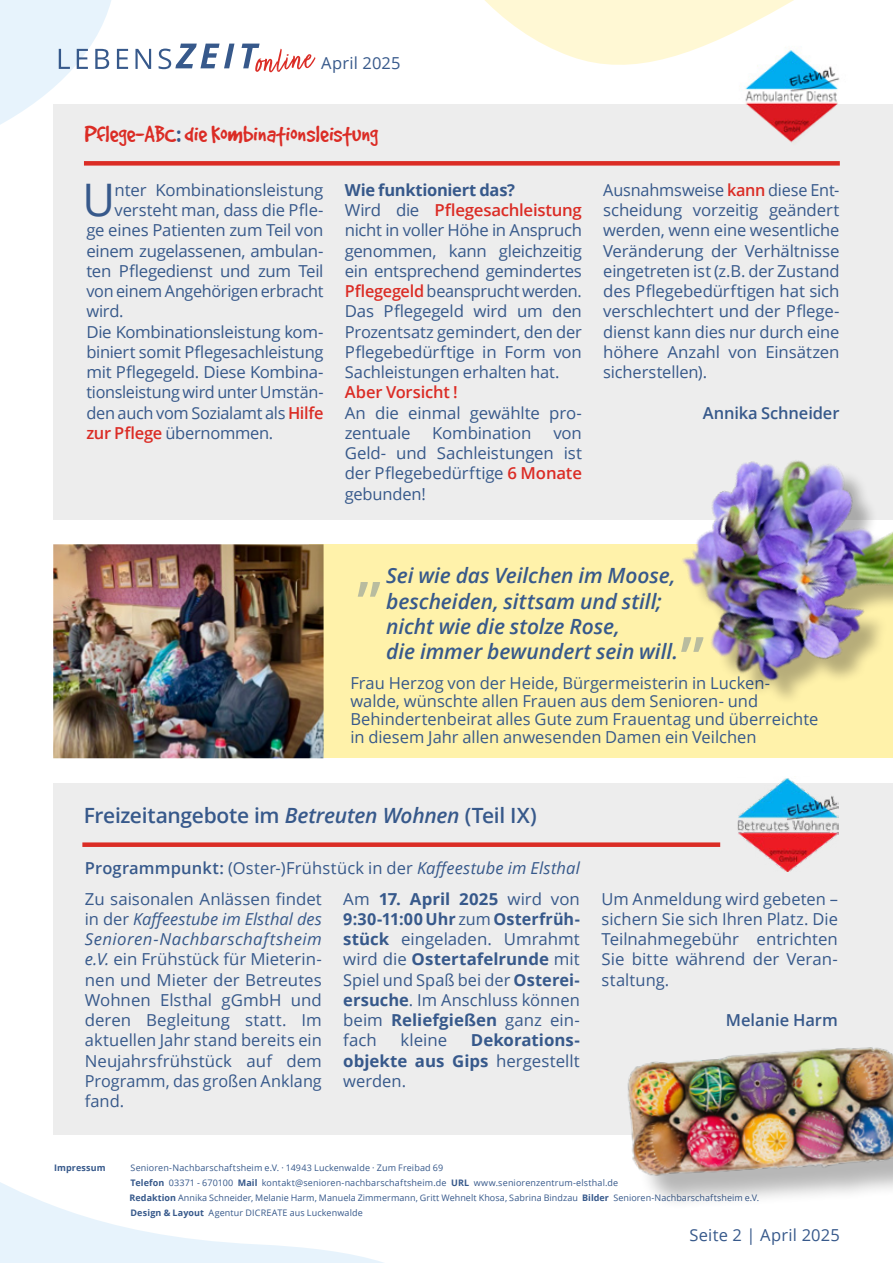
<style>
.page{position:relative;width:893px;height:1263px;background:#fff}
.page>*{position:absolute;margin:0;border:0;box-sizing:border-box;transform-origin:0 0}
.t1{font:600 60px "Open Sans";color:#37598b}
.t2{font:44.85px "Open Sans";color:#37598b}
.t3{font:25.5px "Good Dog Plain";letter-spacing:-.005em;color:#db2c25}
.t4{font:italic 600 21px/25.2px "Open Sans";letter-spacing:-.005em;color:#37598b}
.t5{font:600 21px "Open Sans";letter-spacing:-.015em;color:#37598b}
.t6{font:16.5px/20.2px "Open Sans";letter-spacing:-.01em;color:#37598b;text-align:justify}
.t7{font:16.5px "Open Sans";letter-spacing:.01em;color:#37598b}
.t8{font:700 16.5px/20.2px "Open Sans";color:#37598b;text-align:justify}
.t9{font:600 16.5px "Open Sans";letter-spacing:-.01em;color:#37598b}
.t10{font:600 16.5px "Open Sans";letter-spacing:-.01em;color:#db2c25}
.t11{font:600 16.5px "Open Sans";color:#37598b}
.t12{font:9px/15px "Open Sans";letter-spacing:.015em;color:#37598b}
.t13{font:700 9px "Open Sans";letter-spacing:.015em;color:#37598b}
.s1{color:#37598b}
.s2{font-weight:600;color:#db2c25}
.s3{font-weight:700}
.s4{font-style:italic}
.s5{font-weight:600}
.s6{font-weight:400}
</style>
<div class="page">
<div style="left:53px;top:104px;width:840px;height:416px;background:#ededed"></div>
<div style="left:84px;top:161px;width:756px;height:5px;background:#db2c25"></div>
<svg style="left:485px;top:0;width:309px;height:65px"></svg>
<svg style="left:0;top:0;width:316px;height:125px"></svg>
<svg style="left:0;top:1182px;width:384px;height:81px"></svg>
<img style="left:730px;top:38px;width:110px;height:105px">
<div style="left:53px;top:783px;width:840px;height:352px;background:#ededed"></div>
<div style="left:82px;top:842px;width:638px;height:5px;background:#db2c25"></div>
<div style="left:310px;top:544px;width:583px;height:214px;background:#fff2aa"></div>
<img style="left:53px;top:544px;width:271px;height:214px">
<img style="left:635px;top:460px;width:258px;height:411px">
<img style="left:627px;top:1047px;width:266px;height:155px">
<p class="t7" style="left:321px;top:52px;width:81px">April 2025</p>
<h3 class="t3" style="left:85px;top:122px;width:295px">Pflege-ABC<span class="s1">:</span> die Kombinationsleistung</h3>
<h2 class="t2" style="left:82px;top:169px;width:34px">U</h2>
<p class="t6" style="left:115px;top:179px;width:210px">nter Kombinationsleistung</p>
<p class="t6" style="left:115px;top:199px;width:210px">versteht man, dass die Pfle-</p>
<p class="t6" style="left:86px;top:220px;width:239px">ge eines Patienten zum Teil von</p>
<p class="t6" style="left:86px;top:240px;width:239px">einem zugelassenen, ambulan-</p>
<p class="t6" style="left:86px;top:260px;width:239px">ten Pflegedienst und zum Teil</p>
<p class="t6" style="left:86px;top:280px;width:239px">von einem Angehörigen erbracht</p>
<p class="t6" style="left:86px;top:301px;width:39px">wird.</p>
<p class="t6" style="left:86px;top:321px;width:239px">Die Kombinationsleistung kom-</p>
<p class="t6" style="left:86px;top:341px;width:239px">biniert somit Pflegesachleistung</p>
<p class="t6" style="left:86px;top:361px;width:239px">mit Pflegegeld. Diese Kombina-</p>
<p class="t6" style="left:86px;top:382px;width:239px">tionsleistung wird unter Umstän-</p>
<p class="t6" style="left:86px;top:402px;width:239px">den auch vom Sozialamt als <span class="s2">Hilfe</span></p>
<p class="t6" style="left:86px;top:422px;width:188px"><span class="s2">zur Pflege</span> übernommen.</p>
<p class="t6" style="left:345px;top:179px;width:239px;text-align:left"><span class="s3">Wie funktioniert das?<br></span>Wird die <span class="s2">Pflegesachleistung </span>nicht in voller Höhe in Anspruch genommen, kann gleichzeitig ein entsprechend gemindertes<br><span class="s2">Pflegegeld</span> beansprucht werden.<br>Das Pflegegeld wird um den<br>Prozentsatz gemindert, den der<br>Pflegebedürftige in Form von<br>Sachleistungen erhalten hat.</p>
<p class="t10" style="left:345px;top:381px;width:115px">Aber Vorsicht !</p>
<p class="t6" style="left:345px;top:402px;width:239px">An die einmal gewählte pro&shy;zentuale</p>
<p class="t6" style="left:432px;top:422px;width:101px">Kombination</p>
<p class="t6" style="left:345px;top:422px;width:239px;text-indent:208px">von Geld- und Sachleistungen ist der Pflegebedürftige <span class="s2">6 Monate </span>gebunden!</p>
<p class="t6" style="left:603px;top:179px;width:238px">Ausnahmsweise <span class="s2">kann</span> diese Ent&shy;scheidung vorzeitig geändert werden, wenn eine wesentliche Veränderung der Verhältnisse eingetreten ist (z.B. der Zustand des Pflegebedürftigen hat sich verschlechtert und der Pflege&shy;dienst kann dies nur durch eine höhere Anzahl von Einsätzen sicherstellen).</p>
<p class="t9" style="left:703px;top:401px;width:138px">Annika Schneider</p>
<p class="t4" style="left:386px;top:563px;width:293px">Sei wie das Veilchen im Moose, bescheiden, sittsam und still; nicht wie die stolze Rose,<br>die immer bewundert sein will.</p>
<h1 class="t1" style="left:356px;top:526px;width:29px">„</h1>
<h1 class="t1" style="left:680px;top:581px;width:29px">„</h1>
<p class="t6" style="left:350px;top:673px;width:470px;line-height:18px;text-align:left">Frau Herzog von der Heide, Bürgermeisterin in Lucken&shy;walde, wünschte allen Frauen aus dem Senioren- und Behindertenbeirat alles Gute zum Frauentag und überreichte in diesem Jahr allen anwesenden Damen ein Veilchen</p>
<p class="t5" style="left:84px;top:801px;width:455px">Freizeitangebote im <span class="s4">Betreuten Wohnen</span> (Teil IX)</p>
<p class="t7" style="left:85px;top:856px;width:497px"><span class="s5">Programmpunkt:</span> (Oster-)Frühstück in der <span class="s4">Kaffeestube im Elsthal</span></p>
<p class="t6" style="left:85px;top:888px;width:239px">Zu saisonalen Anlässen findet in der <span class="s4">Kaffeestube im Elsthal des Senioren-Nachbarschaftsheim e.V.</span> ein Frühstück für Mieterin&shy;nen und Mieter der Betreutes Wohnen Elsthal gGmbH und deren Begleitung statt. Im aktuellen Jahr stand bereits ein Neujahrsfrühstück auf dem Programm, das großen Anklang fand.</p>
<p class="t6" style="left:343px;top:888px;width:238px">Am <span class="s3">17. April 2025</span> wird von <span class="s3">9:30-11:00 Uhr</span> zum <span class="s3">Osterfrüh&shy;stück</span> eingeladen. Umrahmt wird die <span class="s3">Ostertafelrunde</span> mit Spiel und Spaß bei der <span class="s3">Osterei&shy;ersuche</span>. Im Anschluss können beim <span class="s3">Reliefgießen</span> ganz ein&shy;fach</p>
<p class="t6" style="left:400px;top:1030px;width:48px">kleine</p>
<p class="t8" style="left:343px;top:1030px;width:238px;text-indent:128px">Dekorations&shy;objekte aus Gips <span class="s6">hergestellt werden.</span></p>
<p class="t6" style="left:602px;top:888px;width:238px">Um Anmeldung wird gebeten – sichern Sie sich Ihren Platz. Die Teilnahmegebühr entrichten Sie bitte während der Veran&shy;staltung.</p>
<p class="t11" style="left:726px;top:1009px;width:114px">Melanie Harm</p>
<p class="t13" style="left:54px;top:1162px;width:53px">Impressum</p>
<p class="t12" style="left:130px;top:1160px;width:631px">Senioren-Nachbarschaftsheim e.V. · 14943 Luckenwalde · Zum Freibad 69<br><span class="s3">Telefon</span> 03371 - 670100 <span class="s3">Mail</span> kontakt@senioren-nachbarschaftsheim.de <span class="s3">URL</span> www.seniorenzentrum-elsthal.de<br><span class="s3">Redaktion</span> Annika Schneider, Melanie Harm, Manuela Zimmermann, Gritt Wehnelt Khosa, Sabrina Bindzau <span class="s3">Bilder</span> Senioren-Nachbarschaftsheim e.V.<br><span class="s3">Design &amp; Layout</span> Agentur DICREATE aus Luckenwalde</p>
<p class="t7" style="left:689px;top:1224px;width:152px">Seite 2 | April 2025</p>
</div>
